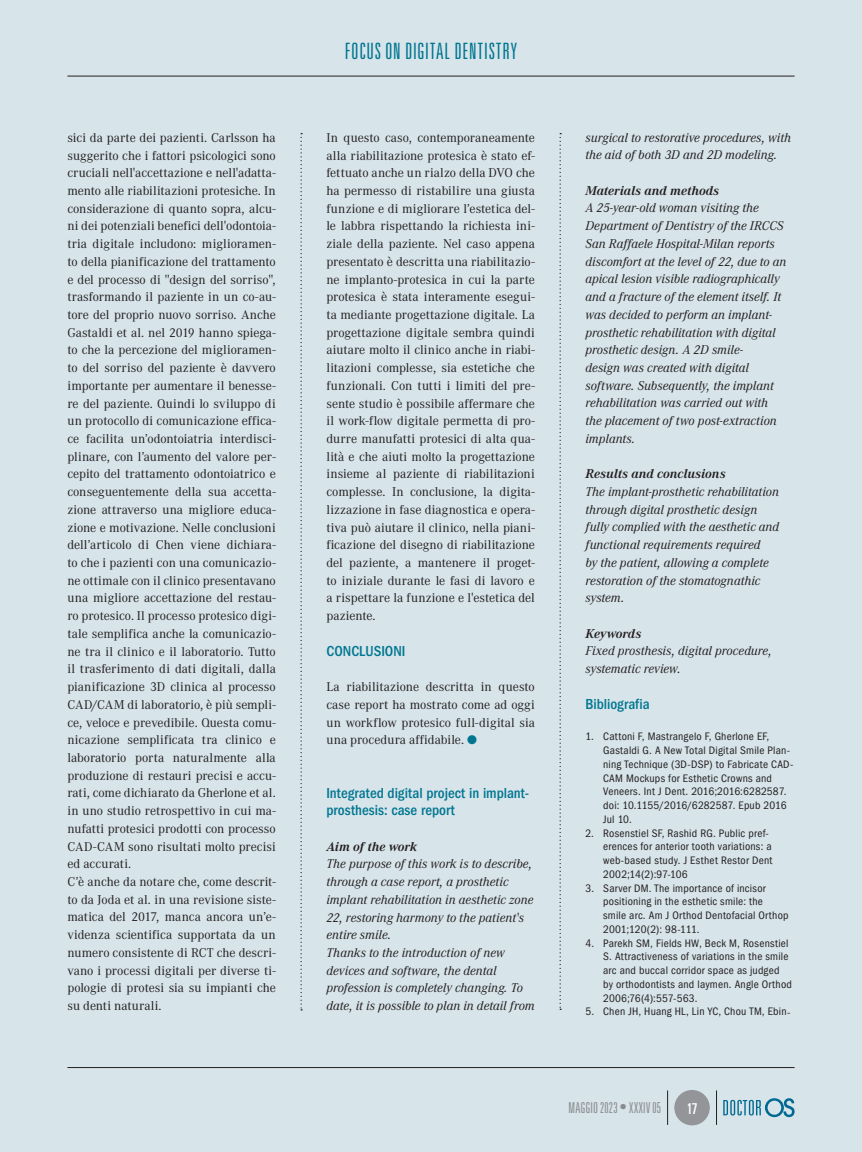
<style>
.page{position:relative;width:862px;height:1152px;background:#fff}
.page>*{position:absolute;margin:0;border:0;box-sizing:border-box;transform-origin:0 0}
.t1{font:300 ultra-condensed 22.5px "Univers";letter-spacing:.035em;color:#007690}
.t2{font:500 condensed 15px/17.8px "ITC Franklin Gothic Std";color:#007690}
.t3{font:300 ultra-condensed 15px "Univers";letter-spacing:.015em;color:#8a8c8f}
.t4{font:ultra-condensed 15px "Univers";color:#fff}
.t5{font:12.5px/17.8px "Corporate ABQ";color:#231f20;text-align:justify}
.t6{font:italic 12.5px/17.8px "Corporate ABQ";color:#231f20}
.t7{font:italic 700 12.5px "Corporate ABQ";color:#231f20}
.t8{font:condensed 11.25px/13.8px "ITC Franklin Gothic Std";letter-spacing:.02em;color:#231f20}
.s1{color:#007690}
</style>
<div class="page">
<div style="left:0;top:0;width:861px;height:1152px;background:#d7e4ea"></div>
<hr style="left:67px;top:76px;width:727px;height:1px;background:#231f20">
<hr style="left:67px;top:1067px;width:727px;height:1px;background:#231f20">
<div style="left:674px;top:1090px;width:35px;height:35px;background:#939598;border-radius:50%"></div>
<svg style="left:723px;top:1098px;width:71px;height:19px"></svg>
<hr style="left:716px;top:1090px;width:1px;height:34px;background:#231f20">
<hr style="left:667px;top:1090px;width:1px;height:34px;background:#231f20">
<svg style="left:300px;top:133px;width:2px;height:877px"></svg>
<svg style="left:559px;top:133px;width:2px;height:877px"></svg>
<h1 class="t1" style="left:344px;top:39px;width:174px">FOCUS ON DIGITAL DENTISTRY</h1>
<p class="t5" style="left:67px;top:129px;width:210px;text-align:left">sici da parte dei pazienti. Carlsson ha suggerito che i fattori psicologici sono cruciali nell'accettazione e nell'adatta&shy;mento alle riabilitazioni protesiche. In considerazione di quanto sopra, alcu&shy;ni dei potenziali benefici dell'odontoia&shy;tria digitale includono: miglioramen&shy;to della pianificazione del trattamento e del processo di "design del sorriso", trasformando il paziente in un co-au&shy;tore del proprio nuovo sorriso. Anche Gastaldi et al. nel 2019 hanno spiega&shy;to che la percezione del miglioramen&shy;to del sorriso del paziente è davvero importante per aumentare il benesse&shy;re del paziente. Quindi lo sviluppo di un protocollo di comunicazione effica&shy;ce facilita un’odontoiatria interdisci&shy;plinare, con l’aumento del valore per&shy;cepito del trattamento odontoiatrico e conseguentemente della sua accetta&shy;zione attraverso una migliore educa&shy;zione e motivazione. Nelle conclusioni dell’articolo di Chen viene dichiara&shy;to che i pazienti con una comunicazio&shy;ne ottimale con il clinico presentavano una migliore accettazione del restau&shy;ro protesico. Il processo protesico digi&shy;tale semplifica anche la comunicazio&shy;ne tra il clinico e il laboratorio. Tutto il trasferimento di dati digitali, dalla pianificazione 3D clinica al processo CAD/CAM di laboratorio, è più sempli&shy;ce, veloce e prevedibile. Questa comu&shy;nicazione semplificata tra clinico e laboratorio porta naturalmente alla produzione di restauri precisi e accu&shy;rati, come dichiarato da Gherlone et al. in uno studio retrospettivo in cui ma&shy;nufatti protesici prodotti con processo CAD-CAM sono risultati molto precisi ed accurati.<br>C’è anche da notare che, come descrit&shy;to da Joda et al. in una revisione siste&shy;matica del 2017, manca ancora un’e&shy;videnza scientifica supportata da un numero consistente di RCT che descri&shy;vano i processi digitali per diverse ti&shy;pologie di protesi sia su impianti che su denti naturali.</p>
<p class="t6" style="left:585px;top:128px;width:207px">surgical to restorative procedures, with the aid of both 3D and 2D modeling.</p>
<p class="t5" style="left:326px;top:129px;width:210px">In questo caso, contemporaneamente alla riabilitazione protesica è stato ef&shy;fettuato anche un rialzo della DVO che ha permesso di ristabilire una giusta funzione e di migliorare l’estetica del&shy;le labbra rispettando la richiesta ini&shy;ziale della paziente. Nel caso appena presentato è descritta una riabilitazio&shy;ne implanto-protesica in cui la parte protesica è stata interamente esegui&shy;ta mediante progettazione digitale. La progettazione digitale sembra quindi aiutare molto il clinico anche in riabi&shy;litazioni complesse, sia estetiche che funzionali. Con tutti i limiti del pre&shy;sente studio è possibile affermare che il work-flow digitale permetta di pro&shy;durre manufatti protesici di alta qua&shy;lità e che aiuti molto la progettazione insieme al paziente di riabilitazioni complesse. In conclusione, la digita&shy;lizzazione in fase diagnostica e opera&shy;tiva può aiutare il clinico, nella piani&shy;ficazione del disegno di riabilitazione del paziente, a mantenere il proget&shy;to iniziale durante le fasi di lavoro e a rispettare la funzione e l'estetica del paziente.</p>
<p class="t2" style="left:326px;top:642px;width:80px">CONCLUSIONI</p>
<p class="t5" style="left:326px;top:678px;width:210px">La riabilitazione descritta in questo case report ha mostrato come ad oggi un workflow protesico full-digital sia una procedura affidabile. <span class="s1">●</span></p>
<p class="t7" style="left:585px;top:183px;width:135px">Materials and methods</p>
<p class="t6" style="left:585px;top:199px;width:202px">A 25-year-old woman visiting the Department of Dentistry of the IRCCS San Raffaele Hospital-Milan reports discomfort at the level of 22, due to an apical lesion visible radiographically and a fracture of the element itself. It was decided to perform an implant&shy;prosthetic rehabilitation with digital prosthetic design. A 2D smile-<br>design was created with digital software. Subsequently, the implant rehabilitation was carried out with the placement of two post-extraction implants.</p>
<p class="t7" style="left:585px;top:466px;width:142px">Results and conclusions</p>
<p class="t6" style="left:585px;top:483px;width:195px">The implant-prosthetic rehabilitation through digital prosthetic design fully complied with the aesthetic and functional requirements required<br>by the patient, allowing a complete restoration of the stomatognathic system.</p>
<p class="t7" style="left:585px;top:625px;width:57px">Keywords</p>
<p class="t6" style="left:585px;top:642px;width:188px">Fixed prosthesis, digital procedure, systematic review.</p>
<p class="t2" style="left:585px;top:695px;width:66px">Bibliografia</p>
<p class="t8" style="left:603px;top:730px;width:191px;text-indent:-18px">1. Cattoni F, Mastrangelo F, Gherlone EF, Gastaldi G. A New Total Digital Smile Plan&shy;ning Technique (3D-DSP) to Fabricate CAD-CAM Mockups for Esthetic Crowns and Veneers. Int J Dent. 2016;2016:6282587. doi: 10.1155/2016/6282587. Epub 2016<br>Jul 10.</p>
<p class="t8" style="left:603px;top:826px;width:171px;text-indent:-18px">2. Rosenstiel SF, Rashid RG. Public pref&shy;erences for anterior tooth variations: a web-based study. J Esthet Restor Dent 2002;14(2):97-106</p>
<p class="t8" style="left:603px;top:881px;width:187px;text-indent:-18px">3. Sarver DM. The importance of incisor positioning in the esthetic smile: the smile arc. Am J Orthod Dentofacial Orthop 2001;120(2): 98-111.</p>
<p class="t8" style="left:603px;top:936px;width:190px;text-indent:-18px">4. Parekh SM, Fields HW, Beck M, Rosenstiel S. Attractiveness of variations in the smile arc and buccal corridor space as judged by orthodontists and laymen. Angle Orthod 2006;76(4):557-563.</p>
<p class="t8" style="left:585px;top:1005px;width:206px">5. Chen JH, Huang HL, Lin YC, Chou TM, Ebin-</p>
<p class="t2" style="left:326px;top:784px;width:204px">Integrated digital project in implant&shy;prosthesis: case report</p>
<p class="t7" style="left:326px;top:838px;width:92px">Aim of the work</p>
<p class="t6" style="left:326px;top:855px;width:210px">The purpose of this work is to describe, through a case report, a prosthetic implant rehabilitation in aesthetic zone 22, restoring harmony to the patient's entire smile.<br>Thanks to the introduction of new devices and software, the dental profession is completely changing. To date, it is possible to plan in detail from</p>
<p class="t3" style="left:568px;top:1100px;width:94px">MAGGIO 2023 • XXXIV 05</p>
<p class="t4" style="left:686px;top:1100px;width:12px">17</p>
</div>
